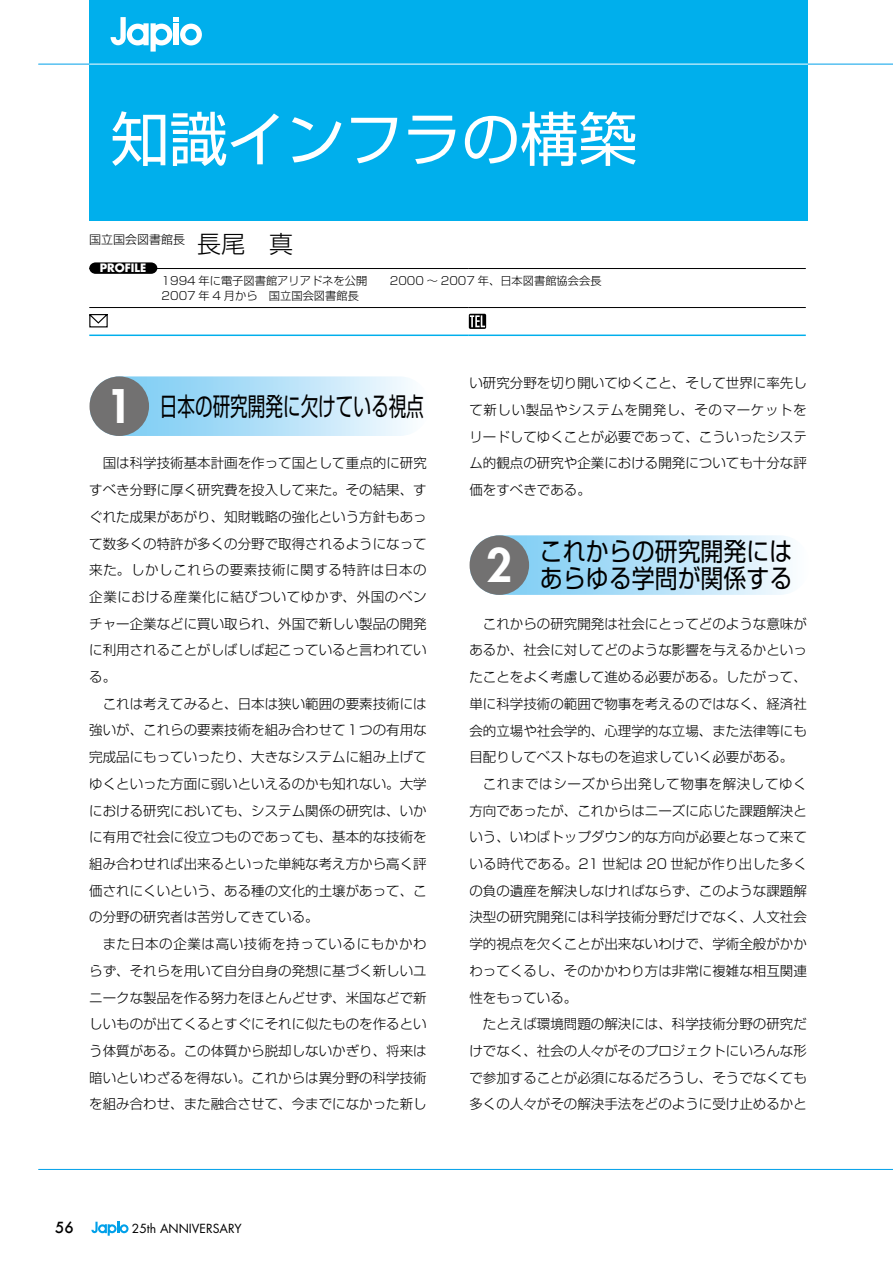
<style>
.page{position:relative;width:893px;height:1263px;background:#fff}
.page>*{position:absolute;margin:0;border:0;box-sizing:border-box;transform-origin:0 0}
.t1{font:58.5px "Shin Go Pro";color:#fff}
.t2{font:800 45px "Futura";color:#fff}
.t3{font:25.5px/26.7px "Shin Go Pro";color:#000;scale:.9 1}
.t4{font:25.5px "Shin Go Pro";color:#000;scale:.69 1}
.t5{font:500 15px "Futura";color:#000}
.t6{font:300 13.5px/26.7px "Shin Go Pro";color:#000;text-align:justify}
.t7{font:12.15px "Futura";color:#000}
.t8{font:300 12px "Shin Go Pro";color:#000}
.t9{font:300 11.25px/15px "Shin Go Pro";color:#000}
.t10{font:700 11.25px "Futura";color:#fff}
.s1{font-size:24px}
.s2{font-family:"Futura";font-weight:800;font-size:45px;color:#fff}
</style>
<div class="page">
<hr style="left:39px;top:64px;width:854px;height:1px;background:#00a0e9">
<hr style="left:39px;top:1169px;width:854px;height:1px;background:#00a0e9">
<svg style="left:91px;top:1222px;width:38px;height:14px"></svg>
<div style="left:89px;top:0;width:719px;height:221px;background:#00afec"></div>
<hr style="left:90px;top:64px;width:718px;height:1px;background:#fff">
<svg style="left:111px;top:17px;width:91px;height:35px"></svg>
<svg style="left:90px;top:376px;width:320px;height:60px"></svg>
<div style="left:90px;top:376px;width:59px;height:60px;background:#727171;border-radius:50%"></div>
<svg style="left:470px;top:535px;width:320px;height:60px"></svg>
<div style="left:470px;top:535px;width:59px;height:60px;background:#727171;border-radius:50%"></div>
<hr style="left:89px;top:268px;width:380px;height:1px;background:#000">
<hr style="left:469px;top:268px;width:337px;height:1px;background:#000">
<hr style="left:89px;top:307px;width:380px;height:1px;background:#000">
<hr style="left:469px;top:307px;width:337px;height:1px;background:#000">
<hr style="left:89px;top:335px;width:380px;height:1px;background:#00afec">
<hr style="left:469px;top:335px;width:337px;height:1px;background:#00afec">
<svg style="left:89px;top:314px;width:19px;height:14px"></svg>
<svg style="left:469px;top:314px;width:17px;height:15px"></svg>
<svg style="left:89px;top:262px;width:68px;height:12px"></svg>
<h1 class="t1" style="left:111px;top:91px;width:528px">知識インフラの構築</h1>
<p class="t8" style="left:89px;top:229px;width:206px">国立国会図書館長 <span class="s1">長尾　真</span></p>
<p class="t9" style="left:162px;top:272px;width:441px">1994 年に電子図書館アリアドネを公開　　2000 〜 2007 年、日本図書館協会会長<br>2007 年 4 月から　国立国会図書館長</p>
<p class="t10" style="left:100px;top:260px;width:48px">PROFILE</p>
<h3 class="t4" style="left:106px;top:385px;width:462px"><span class="s2">1</span> 日本の研究開発に欠けている視点</h3>
<p class="t6" style="left:89px;top:448px;width:339px;text-indent:14px">国は科学技術基本計画を作って国として重点的に研究すべき分野に厚く研究費を投入して来た。その結果、すぐれた成果があがり、知財戦略の強化という方針もあって数多くの特許が多くの分野で取得されるようになって来た。しかしこれらの要素技術に関する特許は日本の企業における産業化に結びついてゆかず、外国のベンチャー企業などに買い取られ、外国で新しい製品の開発に利用されることがしばしば起こっていると言われている。</p>
<p class="t6" style="left:89px;top:689px;width:339px;text-indent:14px">これは考えてみると、日本は狭い範囲の要素技術には強いが、これらの要素技術を組み合わせて１つの有用な完成品にもっていったり、大きなシステムに組み上げてゆくといった方面に弱いといえるのかも知れない。大学における研究においても、システム関係の研究は、いかに有用で社会に役立つものであっても、基本的な技術を組み合わせれば出来るといった単純な考え方から高く評価されにくいという、ある種の文化的土壌があって、この分野の研究者は苦労してきている。</p>
<p class="t6" style="left:89px;top:929px;width:339px;text-indent:14px">また日本の企業は高い技術を持っているにもかかわらず、それらを用いて自分自身の発想に基づく新しいユニークな製品を作る努力をほとんどせず、米国などで新しいものが出てくるとすぐにそれに似たものを作るという体質がある。この体質から脱却しないかぎり、将来は暗いといわざるを得ない。これからは異分野の科学技術を組み合わせ、また融合させて、今までになかった新し</p>
<p class="t6" style="left:469px;top:368px;width:339px">い研究分野を切り開いてゆくこと、そして世界に率先して新しい製品やシステムを開発し、そのマーケットをリードしてゆくことが必要であって、こういったシステム的観点の研究や企業における開発についても十分な評価をすべきである。</p>
<h2 class="t2" style="left:486px;top:535px;width:28px">2</h2>
<h3 class="t3" style="left:540px;top:535px;width:282px">これからの研究開発にはあらゆる学問が関係する</h3>
<p class="t6" style="left:469px;top:609px;width:339px;text-indent:14px">これからの研究開発は社会にとってどのような意味があるか、社会に対してどのような影響を与えるかといったことをよく考慮して進める必要がある。したがって、単に科学技術の範囲で物事を考えるのではなく、経済社会的立場や社会学的、心理学的な立場、また法律等にも目配りしてベストなものを追求していく必要がある。</p>
<p class="t6" style="left:469px;top:769px;width:339px;text-indent:14px">これまではシーズから出発して物事を解決してゆく方向であったが、これからはニーズに応じた課題解決という、いわばトップダウン的な方向が必要となって来ている時代である。21 世紀は 20 世紀が作り出した多くの負の遺産を解決しなければならず、このような課題解決型の研究開発には科学技術分野だけでなく、人文社会学的視点を欠くことが出来ないわけで、学術全般がかかわってくるし、そのかかわり方は非常に複雑な相互関連性をもっている。</p>
<p class="t6" style="left:469px;top:1009px;width:339px;text-indent:14px">たとえば環境問題の解決には、科学技術分野の研究だけでなく、社会の人々がそのプロジェクトにいろんな形で参加することが必須になるだろうし、そうでなくても多くの人々がその解決手法をどのように受け止めるかと</p>
<p class="t5" style="left:55px;top:1217px;width:20px">56</p>
<p class="t7" style="left:132px;top:1220px;width:111px">25th ANNIVERSARY</p>
</div>
